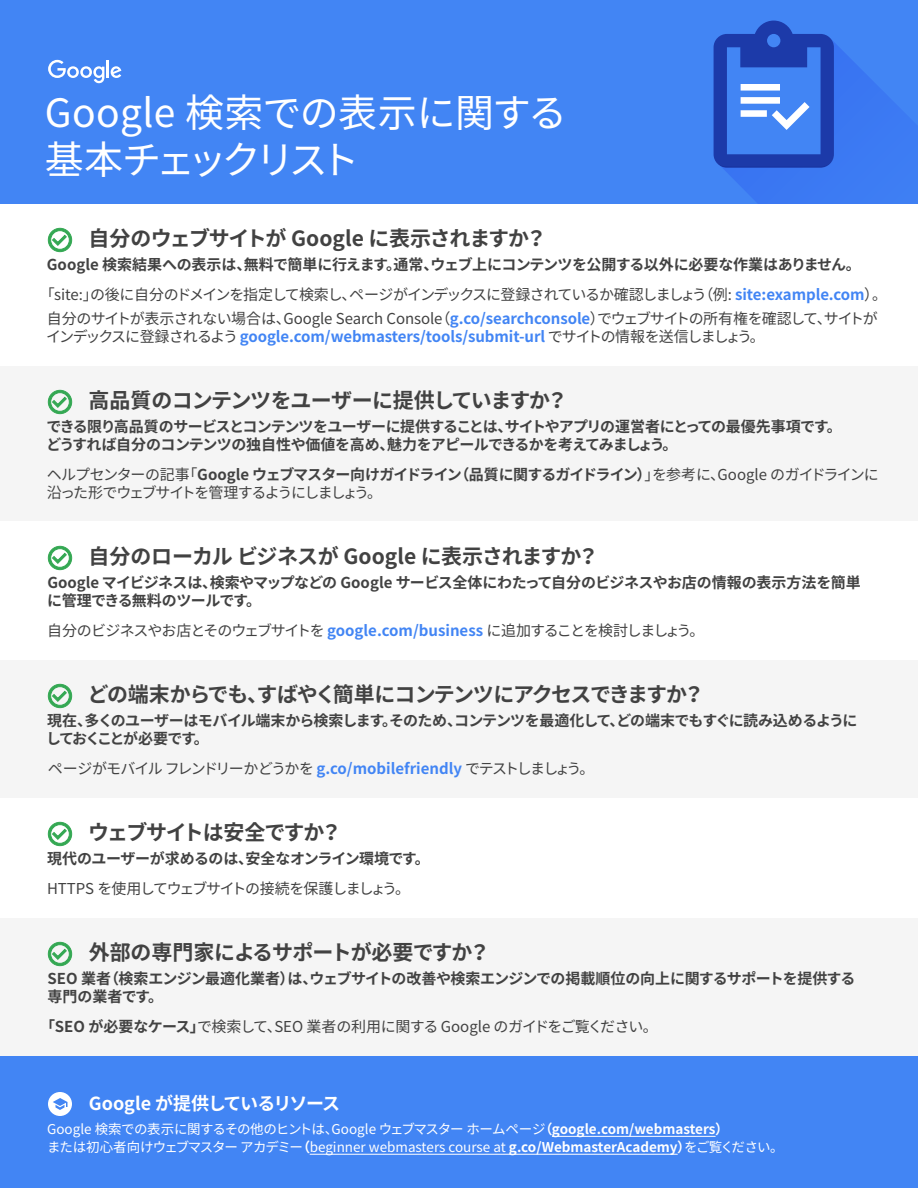
<style>
.page{position:relative;width:918px;height:1188px;background:#fff}
.page>*{position:absolute;margin:0;border:0;box-sizing:border-box;transform-origin:0 0}
.t1{font:39px/46.8px "Noto Sans CJ Kjp";letter-spacing:-.02em;color:#fff}
.t2{font:700 21px "Noto Sans CJ Kjp";letter-spacing:-.05em;color:#424242}
.t3{font:700 21px "Noto Sans CJ Kjp";letter-spacing:-.02em;color:#424242}
.t4{font:700 18px "Noto Sans CJ Kjp";letter-spacing:-.035em;color:#fff}
.t5{font:700 15px/18px "Noto Sans CJ Kjp";letter-spacing:-.035em;color:#424242}
.t6{font:15px/24px "Noto Sans CJ Kjp";letter-spacing:-.04em;color:#424242;text-align:center}
.t7{font:15px/18px "Noto Sans CJ Kjp";letter-spacing:-.105em;color:#424242}
.t8{font:15px "Noto Sans CJ Kjp";letter-spacing:-.07em;color:#424242}
.t9{font:700 15px "Noto Sans CJ Kjp";letter-spacing:-.005em;color:#4285f4}
.t10{font:15px "Noto Sans CJ Kjp";letter-spacing:-.11em;color:#424242}
.t11{font:15px "Noto Sans CJ Kjp";letter-spacing:-.025em;color:#424242}
.t12{font:13.5px/17.9px "Noto Sans CJ Kjp";letter-spacing:-.02em;color:#fff}
.s1{font-weight:700;color:#4285f4}
.s2{font-weight:400;color:#424242}
.s3{font-weight:700}
</style>
<div class="page">
<div style="left:0;top:366px;width:918px;height:156px;background:#f5f5f5"></div>
<div style="left:0;top:660px;width:918px;height:138px;background:#f5f5f5"></div>
<div style="left:0;top:918px;width:918px;height:138px;background:#f5f5f5"></div>
<div style="left:0;top:1056px;width:918px;height:132px;background:#4285f4"></div>
<hr style="left:552px;top:1136px;width:164px;height:1px;background:#fff">
<hr style="left:310px;top:1154px;width:199px;height:1px;background:#fff">
<hr style="left:509px;top:1154px;width:169px;height:1px;background:#fff">
<svg style="left:48px;top:228px;width:24px;height:24px"></svg>
<svg style="left:48px;top:390px;width:24px;height:24px"></svg>
<svg style="left:48px;top:546px;width:24px;height:24px"></svg>
<svg style="left:48px;top:684px;width:24px;height:24px"></svg>
<svg style="left:48px;top:822px;width:24px;height:24px"></svg>
<svg style="left:48px;top:942px;width:24px;height:24px"></svg>
<svg style="left:48px;top:1092px;width:24px;height:24px"></svg>
<div style="left:0;top:0;width:918px;height:204px;background:#4285f4"></div>
<svg style="left:714px;top:21px;width:193px;height:183px"></svg>
<svg style="left:48px;top:60px;width:56px;height:23px"></svg>
<hr style="left:106px;top:60px;width:3px;height:18px;background:#fff">
<svg style="left:111px;top:66px;width:10px;height:12px"></svg>
<h1 class="t1" style="left:45px;top:90px;width:524px">Google 検索での表示に関する基本チェックリスト</h1>
<h2 class="t2" style="left:88px;top:227px;width:460px">自分のウェブサイトが Google に表示されますか？</h2>
<p class="t6" style="left:40px;top:283px;width:849px">「site:」の後に自分のドメインを指定して検索し、ページがインデックスに登録されているか確認しましょう（例: <span class="s1">site:example.com</span>）。自分のサイトが表示されない場合は、Google Search Console（<span class="s1">g.co/searchconsole</span>）でウェブサイトの所有権を確認して、サイトが</p>
<p class="t9" style="left:46px;top:328px;width:720px"><span class="s2">インデックスに登録されるよう</span> google.com/webmasters/tools/submit-url <span class="s2">でサイトの情報を送信しましょう。</span></p>
<p class="t5" style="left:47px;top:256px;width:815px">Google 検索結果への表示は、無料で簡単に行えます。通常、ウェブ上にコンテンツを公開する以外に必要な作業はありません。</p>
<h2 class="t2" style="left:89px;top:389px;width:481px">高品質のコンテンツをユーザーに提供していますか？</h2>
<p class="t5" style="left:46px;top:418px;width:797px">できる限り高品質のサービスとコンテンツをユーザーに提供することは、サイトやアプリの運営者にとっての最優先事項です。どうすれば自分のコンテンツの独自性や価値を高め、魅力をアピールできるかを考えてみましょう。</p>
<p class="t7" style="left:47px;top:466px;width:834px">ヘルプセンターの記事「<span class="s3">Google ウェブマスター向けガイドライン（品質に関するガイドライン）</span>」を参考に、Google のガイドラインに沿った形でウェブサイトを管理するようにしましょう。</p>
<h2 class="t3" style="left:88px;top:545px;width:512px">自分のローカル ビジネスが Google に表示されますか？</h2>
<p class="t5" style="left:47px;top:574px;width:815px">Google マイビジネスは、検索やマップなどの Google サービス全体にわたって自分のビジネスやお店の情報の表示方法を簡単に管理できる無料のツールです。</p>
<p class="t8" style="left:47px;top:622px;width:659px">自分のビジネスやお店とそのウェブサイトを <span class="s1">google.com/business</span> に追加することを検討しましょう。</p>
<h2 class="t2" style="left:88px;top:683px;width:618px">どの端末からでも、すばやく簡単にコンテンツにアクセスできますか？</h2>
<p class="t5" style="left:46px;top:712px;width:813px">現在、多くのユーザーはモバイル端末から検索します。そのため、コンテンツを最適化して、どの端末でもすぐに読み込めるようにしておくことが必要です。</p>
<p class="t10" style="left:48px;top:760px;width:548px">ページがモバイル フレンドリーかどうかを <span class="s1">g.co/mobilefriendly</span> でテストしましょう。</p>
<h2 class="t2" style="left:88px;top:821px;width:255px">ウェブサイトは安全ですか？</h2>
<p class="t5" style="left:47px;top:850px;width:384px">現代のユーザーが求めるのは、安全なオンライン環境です。</p>
<p class="t8" style="left:47px;top:880px;width:364px">HTTPS を使用してウェブサイトの接続を保護しましょう。</p>
<h2 class="t2" style="left:89px;top:941px;width:403px">外部の専門家によるサポートが必要ですか？</h2>
<p class="t5" style="left:48px;top:970px;width:809px">SEO 業者（検索エンジン最適化業者）は、ウェブサイトの改善や検索エンジンでの掲載順位の向上に関するサポートを提供する専門の業者です。</p>
<p class="t11" style="left:40px;top:1018px;width:619px"><span class="s3">「SEO が必要なケース」</span>で検索して、SEO 業者の利用に関する Google のガイドをご覧ください。</p>
<p class="t4" style="left:89px;top:1094px;width:253px">Google が提供しているリソース</p>
<p class="t12" style="left:47px;top:1121px;width:738px">Google 検索での表示に関するその他のヒントは、Google ウェブマスター ホームページ<span class="s3">（google.com/webmasters）<br></span>または初心者向けウェブマスター アカデミー<span class="s3">（</span>beginner webmasters course at <span class="s3">g.co/WebmasterAcademy）</span>をご覧ください。</p>
</div>
